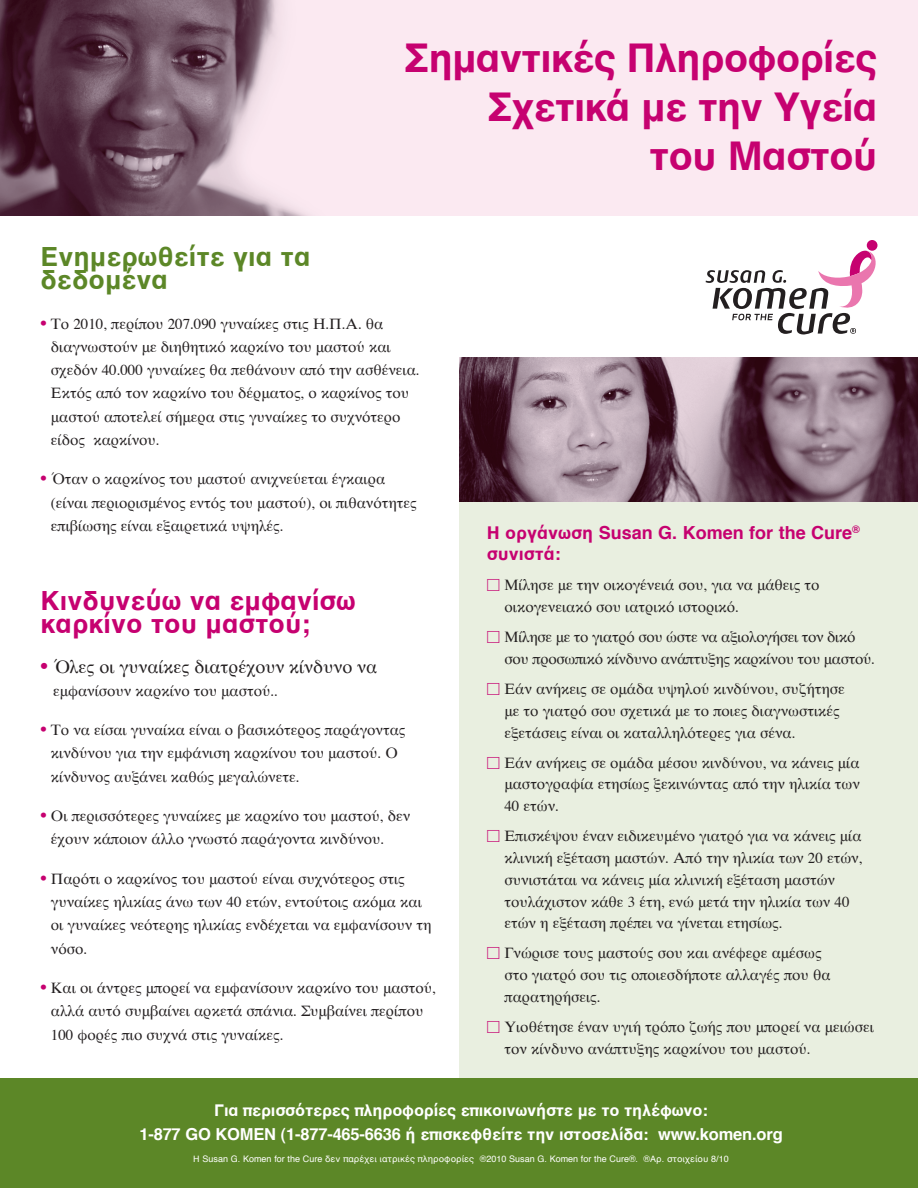
<style>
.page{position:relative;width:918px;height:1188px;background:#fff}
.page>*{position:absolute;margin:0;border:0;box-sizing:border-box;transform-origin:0 0}
.t1{font:700 40.5px/48.6px "Helvetica";letter-spacing:-.025em;color:#c60170;text-align:right}
.t2{font:700 27px/23.2px "Helvetica";color:#c60170}
.t3{font:700 27px/23.2px "Helvetica";color:#5c8727}
.t4{font:700 18px/21px "Helvetica";color:#c60170}
.t5{font:18px "Times";color:#231f20}
.t6{font:700 16.5px/24px "Helvetica";letter-spacing:-.01em;color:#fff;text-align:center}
.t7{font:15px/23.2px "Times";color:#231f20}
.t8{font:15px/21.8px "Times";letter-spacing:-.02em;color:#231f20}
.t9{font:9px "Helvetica";color:#fff}
.s1{font-size:18px;color:#c60170}
.s2{font-size:21.6px;color:#c60170}
.s3{font-family:"Commercial Pi BT";color:#c60170}
</style>
<div class="page">
<div style="left:460px;top:400px;width:458px;height:683px;background:#e9efe0"></div>
<img style="left:0;top:0;width:918px;height:216px">
<img style="left:460px;top:357px;width:458px;height:145px">
<div style="left:0;top:1079px;width:918px;height:109px;background:#5c8727"></div>
<svg style="left:706px;top:240px;width:172px;height:94px"></svg>
<p class="t1" style="left:405px;top:32px;width:474px">Σημαντικές Πληροφορίες</p>
<p class="t1" style="left:488px;top:80px;width:391px">Σχετικά με την Υγεία του Μαστού</p>
<p class="t3" style="left:40px;top:243px;width:272px">Ενημερωθείτε για τα δεδομένα</p>
<p class="t7" style="left:51px;top:311px;width:370px;text-indent:-10px"><span class="s1">•</span> Το 2010, περίπου 207.090 γυναίκες στις Η.Π.Α. θα διαγνωστούν με διηθητικό καρκίνο του μαστού και σχεδόν 40.000 γυναίκες θα πεθάνουν από την ασθένεια.<br>Εκτός από τον καρκίνο του δέρματος, ο καρκίνος του μαστού αποτελεί σήμερα στις γυναίκες το συχνότερο είδος καρκίνου.</p>
<p class="t7" style="left:51px;top:467px;width:367px;text-indent:-10px"><span class="s1">•</span> Όταν ο καρκίνος του μαστού ανιχνεύεται έγκαιρα (είναι περιορισμένος εντός του μαστού), οι πιθανότητες επιβίωσης είναι εξαιρετικά υψηλές.</p>
<p class="t2" style="left:40px;top:587px;width:317px">Κινδυνεύω να εμφανίσω καρκίνο του μαστού;</p>
<p class="t5" style="left:40px;top:650px;width:338px"><span class="s2">•</span> Όλες οι γυναίκες διατρέχουν κίνδυνο να</p>
<p class="t7" style="left:53px;top:678px;width:226px">εμφανίσουν καρκίνο του μαστού..</p>
<p class="t7" style="left:51px;top:717px;width:356px;text-indent:-10px"><span class="s1">•</span> Το να είσαι γυναίκα είναι ο βασικότερος παράγοντας κινδύνου για την εμφάνιση καρκίνου του μαστού. Ο κίνδυνος αυξάνει καθώς μεγαλώνετε.</p>
<p class="t7" style="left:51px;top:803px;width:361px;text-indent:-10px"><span class="s1">•</span> Οι περισσότερες γυναίκες με καρκίνο του μαστού, δεν έχουν κάποιον άλλο γνωστό παράγοντα κινδύνου.</p>
<p class="t7" style="left:51px;top:866px;width:382px;text-indent:-10px"><span class="s1">•</span> Παρότι ο καρκίνος του μαστού είναι συχνότερος στις γυναίκες ηλικίας άνω των 40 ετών, εντούτοις ακόμα και οι γυναίκες νεότερης ηλικίας ενδέχεται να εμφανίσουν τη νόσο.</p>
<p class="t7" style="left:51px;top:975px;width:387px;text-indent:-10px"><span class="s1">•</span> Και οι άντρες μπορεί να εμφανίσουν καρκίνο του μαστού, αλλά αυτό συμβαίνει αρκετά σπάνια. Συμβαίνει περίπου<br>100 φορές πιο συχνά στις γυναίκες.</p>
<p class="t4" style="left:487px;top:521px;width:375px">Η οργάνωση Susan G. Komen for the Cure<sup>® </sup>συνιστά:</p>
<p class="t7" style="left:504px;top:573px;width:317px;line-height:21.8px;text-indent:-18px"><span class="s3">9</span> Μίλησε με την οικογένειά σου, για να μάθεις το οικογενειακό σου ιατρικό ιστορικό.</p>
<p class="t8" style="left:504px;top:625px;width:372px;text-indent:-18px"><span class="s3">9</span> Μίλησε με το γιατρό σου ώστε να αξιολογήσει τον δικό σου προσωπικό κίνδυνο ανάπτυξης καρκίνου του μαστού.</p>
<p class="t7" style="left:504px;top:677px;width:342px;line-height:21.8px;text-indent:-18px"><span class="s3">9</span> Εάν ανήκεις σε ομάδα υψηλού κινδύνου, συζήτησε με το γιατρό σου σχετικά με το ποιες διαγνωστικές εξετάσεις είναι οι καταλληλότερες για σένα.</p>
<p class="t7" style="left:504px;top:750px;width:357px;line-height:21.8px;text-align:justify;text-indent:-18px"><span class="s3">9</span> Εάν ανήκεις σε ομάδα μέσου κινδύνου, να κάνεις μία μαστογραφία ετησίως ξεκινώντας από την ηλικία των 40 ετών.</p>
<p class="t7" style="left:504px;top:824px;width:359px;line-height:21.8px;text-indent:-18px"><span class="s3">9</span> Επισκέψου έναν ειδικευμένο γιατρό για να κάνεις μία κλινική εξέταση μαστών. Από την ηλικία των 20 ετών, συνιστάται να κάνεις μία κλινική εξέταση μαστών τουλάχιστον κάθε 3 έτη, ενώ μετά την ηλικία των 40 ετών η εξέταση πρέπει να γίνεται ετησίως.</p>
<p class="t7" style="left:504px;top:941px;width:328px;line-height:21.8px;text-indent:-18px"><span class="s3">9</span> Γνώρισε τους μαστούς σου και ανέφερε αμέσως στο γιατρό σου τις οποιεσδήποτε αλλαγές που θα παρατηρήσεις.</p>
<p class="t7" style="left:504px;top:1015px;width:371px;line-height:21.8px;text-indent:-18px"><span class="s3">9</span> Υιοθέτησε έναν υγιή τρόπο ζωής που μπορεί να μειώσει τον κίνδυνο ανάπτυξης καρκίνου του μαστού.</p>
<p class="t6" style="left:139px;top:1097px;width:645px">Για περισσότερες πληροφορίες επικοινωνήστε με το τηλέφωνο:<br>1-877 GO KOMEN (1-877-465-6636 ή επισκεφθείτε την ιστοσελίδα: www.komen.org</p>
<p class="t9" style="left:193px;top:1151px;width:537px">Η Susan G. Komen for the Cure δεν παρέχει ιατρικές πληροφορίες ®2010 Susan G. Komen for the Cure®. ®Αρ. στοιχείου 8/10</p>
</div>
